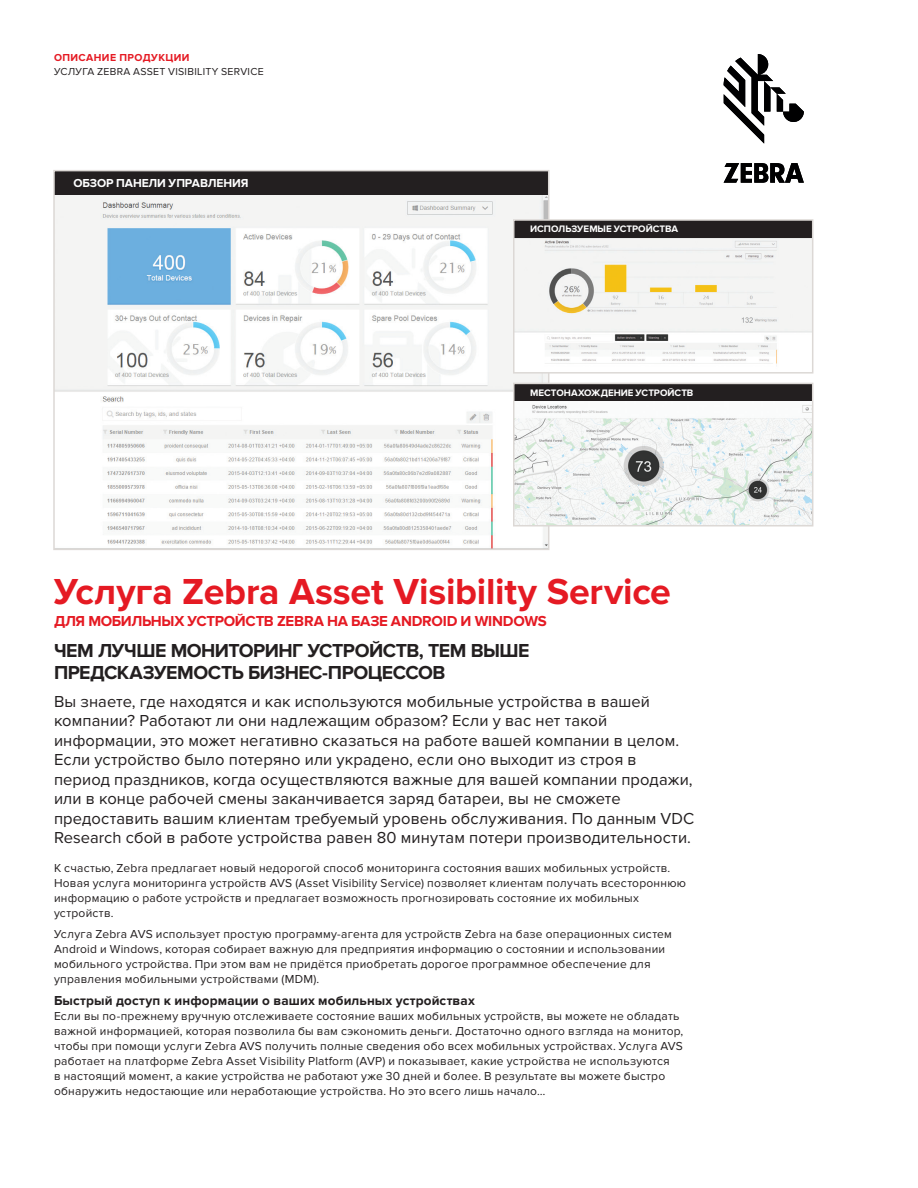
<style>
.page{position:relative;width:918px;height:1188px;background:#fff}
.page>*{position:absolute;margin:0;border:0;box-sizing:border-box;transform-origin:0 0}
.Cover_Headline{font:700 37.5px "Proxima Nova";letter-spacing:-.005em;color:#e51a23}
.Body{font:700 19.5px/21.8px "Proxima Nova";letter-spacing:-.025em;color:#231f20}
.Sub_Subhead_Black{font:16.5px/19.5px "Proxima Nova";letter-spacing:.005em;color:#231f20}
.Cover_Subhead{font:700 15px "Proxima Nova";letter-spacing:-.02em;color:#e51a23}
.Sub_Subhead_Black-2{font:700 13.5px "Proxima Nova";letter-spacing:.01em;color:#231f20}
.Sub_Subhead_Black-3{font:12px/15px "Proxima Nova";letter-spacing:.02em;color:#231f20}
.Body-2{font:12px/15px "Proxima Nova";letter-spacing:.02em;color:#231f20}
.Body-3{font:700 12px "Proxima Nova";letter-spacing:-.01em;color:#fff}
.t1{font:10.5px "Proxima Nova";letter-spacing:.025em;color:#231f20}
.t2{font:700 10.5px "Proxima Nova";letter-spacing:.04em;color:#e51a23}
.Body-4{font:700 9.75px "Proxima Nova";letter-spacing:-.005em;color:#fff}
</style>
<div class="page">
<img style="left:56px;top:194px;width:490px;height:353px">
<div style="left:54px;top:171px;width:495px;height:23px;background:#231f20"></div>
<div style="left:53px;top:170px;width:496px;height:380px;border:2px solid #dcd8d5"></div>
<svg style="left:724px;top:54px;width:80px;height:90px"></svg>
<svg style="left:724px;top:163px;width:80px;height:19px"></svg>
<img style="left:516px;top:238px;width:294px;height:133px">
<div style="left:514px;top:220px;width:299px;height:18px;background:#231f20"></div>
<div style="left:513px;top:219px;width:300px;height:155px;border:2px solid #dcd8d5"></div>
<img style="left:516px;top:401px;width:294px;height:122px">
<div style="left:514px;top:383px;width:299px;height:18px;background:#231f20"></div>
<div style="left:513px;top:383px;width:300px;height:143px;border:2px solid #dcd8d5"></div>
<p class="t2" style="left:54px;top:51px;width:137px">ОПИСАНИЕ ПРОДУКЦИИ</p>
<p class="t1" style="left:54px;top:66px;width:211px">УСЛУГА ZEBRA ASSET VISIBILITY SERVICE</p>
<p class="Body-3" style="left:73px;top:176px;width:177px">ОБЗОР ПАНЕЛИ УПРАВЛЕНИЯ</p>
<p class="Body-4" style="left:530px;top:224px;width:149px">ИСПОЛЬЗУЕМЫЕ УСТРОЙСТВА</p>
<p class="Body-4" style="left:530px;top:387px;width:165px">МЕСТОНАХОЖДЕНИЕ УСТРОЙСТВ</p>
<p class="Cover_Headline" style="left:54px;top:570px;width:619px">Услуга Zebra Asset Visibility Service</p>
<p class="Cover_Subhead" style="left:54px;top:613px;width:494px">ДЛЯ МОБИЛЬНЫХ УСТРОЙСТВ ZEBRA НА БАЗЕ ANDROID И WINDOWS</p>
<p class="Body" style="left:54px;top:640px;width:477px">ЧЕМ ЛУЧШЕ МОНИТОРИНГ УСТРОЙСТВ, ТЕМ ВЫШЕ<br>ПРЕДСКАЗУЕМОСТЬ БИЗНЕС-ПРОЦЕССОВ</p>
<p class="Sub_Subhead_Black" style="left:54px;top:692px;width:642px">Вы знаете, где находятся и как используются мобильные устройства в вашей компании? Работают ли они надлежащим образом? Если у вас нет такой информации, это может негативно сказаться на работе вашей компании в целом.<br>Если устройство было потеряно или украдено, если оно выходит из строя в период праздников, когда осуществляются важные для вашей компании продажи, или в конце рабочей смены заканчивается заряд батареи, вы не сможете предоставить вашим клиентам требуемый уровень обслуживания. По данным VDC Research сбой в работе устройства равен 80 минутам потери производительности.</p>
<p class="Sub_Subhead_Black-3" style="left:54px;top:860px;width:634px">К счастью, Zebra предлагает новый недорогой способ мониторинга состояния ваших мобильных устройств.<br>Новая услуга мониторинга устройств AVS (Asset Visibility Service) позволяет клиентам получать всестороннюю информацию о работе устройств и предлагает возможность прогнозировать состояние их мобильных устройств.</p>
<p class="Sub_Subhead_Black-3" style="left:54px;top:927px;width:619px">Услуга Zebra AVS использует простую программу-агента для устройств Zebra на базе операционных систем Android и Windows, которая собирает важную для предприятия информацию о состоянии и использовании мобильного устройства. При этом вам не придётся приобретать дорогое программное обеспечение для управления мобильными устройствами (MDM).</p>
<p class="Sub_Subhead_Black-2" style="left:54px;top:993px;width:422px">Быстрый доступ к информации о ваших мобильных устройствах</p>
<p class="Body-2" style="left:54px;top:1009px;width:631px">Если вы по-прежнему вручную отслеживаете состояние ваших мобильных устройств, вы можете не обладать важной информацией, которая позволила бы вам сэкономить деньги. Достаточно одного взгляда на монитор, чтобы при помощи услуги Zebra AVS получить полные сведения обо всех мобильных устройствах. Услуга AVS работает на платформе Zebra Asset Visibility Platform (AVP) и показывает, какие устройства не используются<br>в настоящий момент, а какие устройства не работают уже 30 дней и более. В результате вы можете быстро обнаружить недостающие или неработающие устройства. Но это всего лишь начало…</p>
</div>
